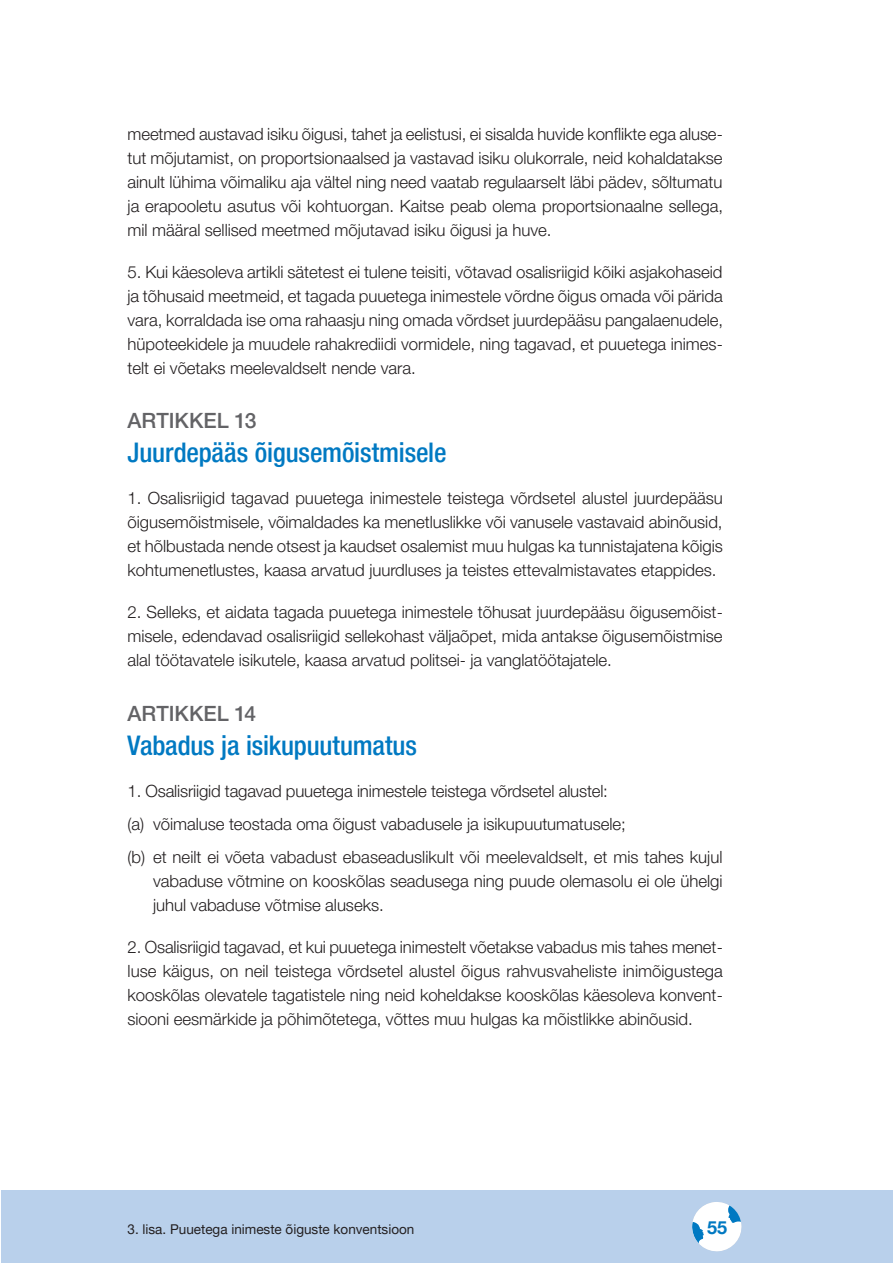
<style>
.page{position:relative;width:893px;height:1263px;background:#fff}
.page>*{position:absolute;margin:0;border:0;box-sizing:border-box;transform-origin:0 0}
.Head2{font:500 condensed 27px "Helvetica Neue LT Pro";letter-spacing:-.005em;color:#0079c2}
.Head2-article-ann3{font:500 21px "Helvetica Neue LT Pro";color:#636366}
.t1{font:700 18px "Helvetica Neue LT Pro";color:#0079c2}
.Body{font:300 16.8px/24px "Helvetica Neue LT Pro";letter-spacing:-.005em;color:#231f20;text-align:justify}
.Body_Annex_3_indent{font:300 16.8px/24px "Helvetica Neue LT Pro";letter-spacing:-.005em;color:#231f20;text-align:justify}
.Body-half-sp-aft{font:300 16.8px "Helvetica Neue LT Pro";letter-spacing:-.01em;color:#231f20}
.t2{font:13.5px "Helvetica Neue LT Pro";color:#231f20}
</style>
<div class="page">
<hr style="left:0;top:1190px;width:1px;height:73px;background:#b9d0eb">
<div style="left:1px;top:1190px;width:892px;height:73px;background:#b9d0eb"></div>
<svg style="left:692px;top:1202px;width:50px;height:50px"></svg>
<p class="Body" style="left:128px;top:121px;width:597px">meetmed austavad isiku õigusi, tahet ja eelistusi, ei sisalda huvide konflikte ega aluse&shy;tut mõjutamist, on proportsionaalsed ja vastavad isiku olukorrale, neid kohaldatakse ainult lühima võimaliku aja vältel ning need vaatab regulaarselt läbi pädev, sõltumatu ja erapooletu asutus või kohtuorgan. Kaitse peab olema proportsionaalne sellega, mil määral sellised meetmed mõjutavad isiku õigusi ja huve.</p>
<p class="Body" style="left:128px;top:259px;width:597px">5. Kui käesoleva artikli sätetest ei tulene teisiti, võtavad osalisriigid kõiki asjakohaseid ja tõhusaid meetmeid, et tagada puuetega inimestele võrdne õigus omada või pärida vara, korraldada ise oma rahaasju ning omada võrdset juurdepääsu pangalaenudele, hüpoteekidele ja muudele rahakrediidi vormidele, ning tagavad, et puuetega inimes&shy;telt ei võetaks meelevaldselt nende vara.</p>
<p class="Head2-article-ann3" style="left:128px;top:408px;width:131px">ARTIKKEL 13</p>
<p class="Head2" style="left:128px;top:436px;width:320px">Juurdepääs õigusemõistmisele</p>
<p class="Body" style="left:128px;top:486px;width:597px">1. Osalisriigid tagavad puuetega inimestele teistega võrdsetel alustel juurdepääsu õigusemõistmisele, võimaldades ka menetluslikke või vanusele vastavaid abinõusid, et hõlbustada nende otsest ja kaudset osalemist muu hulgas ka tunnistajatena kõigis kohtumenetlustes, kaasa arvatud juurdluses ja teistes ettevalmistavates etappides.</p>
<p class="Body" style="left:128px;top:600px;width:597px">2. Selleks, et aidata tagada puuetega inimestele tõhusat juurdepääsu õigusemõist&shy;misele, edendavad osalisriigid sellekohast väljaõpet, mida antakse õigusemõistmise alal töötavatele isikutele, kaasa arvatud politsei- ja vanglatöötajatele.</p>
<p class="Head2-article-ann3" style="left:128px;top:700px;width:130px">ARTIKKEL 14</p>
<p class="Head2" style="left:128px;top:729px;width:291px">Vabadus ja isikupuutumatus</p>
<p class="Body-half-sp-aft" style="left:128px;top:781px;width:482px">1. Osalisriigid tagavad puuetega inimestele teistega võrdsetel alustel:</p>
<p class="Body_Annex_3_indent" style="left:128px;top:811px;width:500px">(a) võimaluse teostada oma õigust vabadusele ja isikupuutumatusele;</p>
<p class="Body_Annex_3_indent" style="left:153px;top:844px;width:571px;text-indent:-26px">(b) et neilt ei võeta vabadust ebaseaduslikult või meelevaldselt, et mis tahes kujul vabaduse võtmine on kooskõlas seadusega ning puude olemasolu ei ole ühelgi juhul vabaduse võtmise aluseks.</p>
<p class="Body" style="left:128px;top:934px;width:597px">2. Osalisriigid tagavad, et kui puuetega inimestelt võetakse vabadus mis tahes menet&shy;luse käigus, on neil teistega võrdsetel alustel õigus rahvusvaheliste inimõigustega kooskõlas olevatele tagatistele ning neid koheldakse kooskõlas käesoleva konvent&shy;siooni eesmärkide ja põhimõtetega, võttes muu hulgas ka mõistlikke abinõusid.</p>
<p class="t2" style="left:128px;top:1221px;width:288px">3. lisa. Puuetega inimeste õiguste konventsioon</p>
<p class="t1" style="left:707px;top:1216px;width:22px">55</p>
</div>
